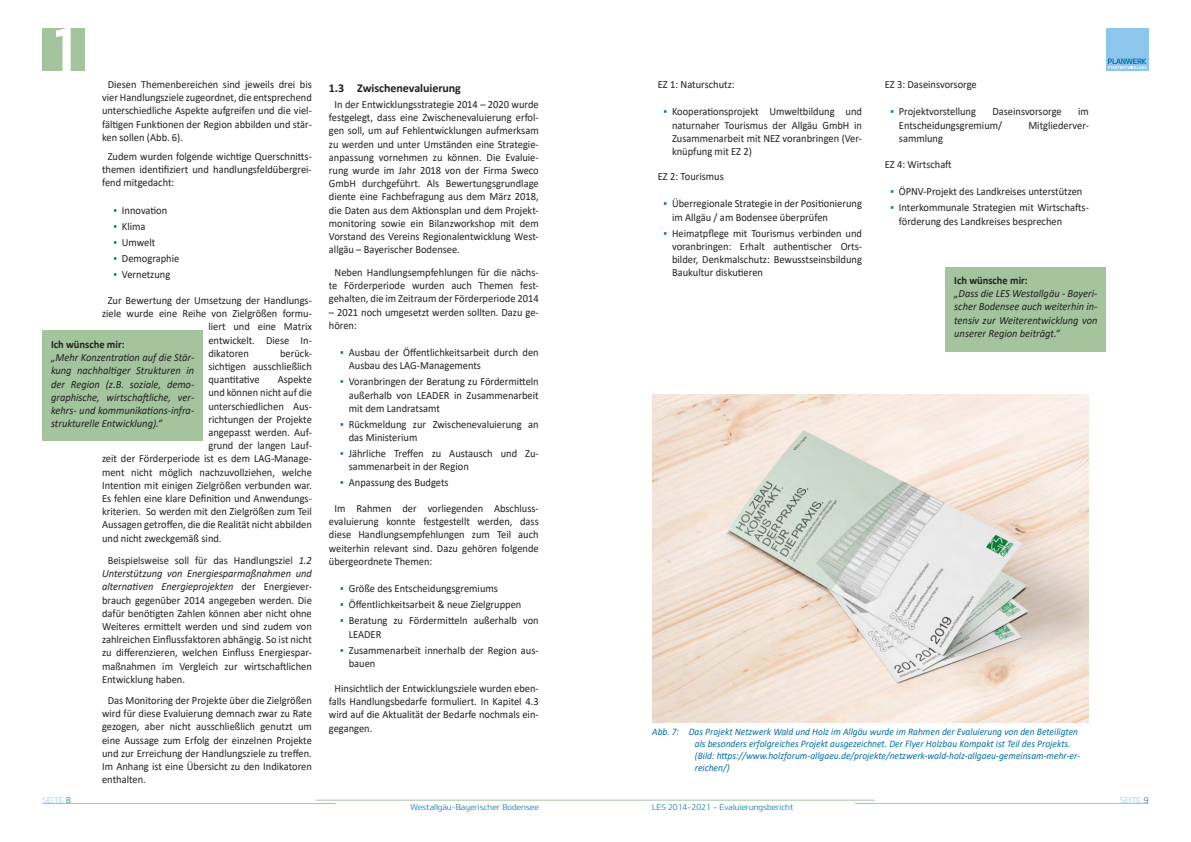
<style>
.page{position:relative;width:1191px;height:842px;background:#fff}
.page>*{position:absolute;margin:0;border:0;box-sizing:border-box;transform-origin:0 0}
.t1{font:60px "Design KOTFB";color:#fff}
.t2{font:700 12px "Calibri";color:#231f20}
.PLW_Berh_Text{font:11px/13.2px "Calibri";color:#231f20;text-align:justify;scale:.95 1}
.PLW_Berh_Text-2{font:italic 11px/13.2px "Calibri";color:#231f20;text-align:justify;scale:.95 1}
.PLW_Berh_Ueberschrif{font:700 11px "Calibri";color:#231f20;scale:.95 1}
.t3{font:italic 10px/12px "Calibri";color:#046ea7;scale:.95 1}
.t4{font:8px "Design KOTFL";color:#046ea7}
.t5{font:8px "Design KOTFL";color:#8cc6ec}
.s1{color:#046ea7}
.s2{font-style:italic}
</style>
<div class="page">
<img style="left:652px;top:395px;width:437px;height:327px">
<div style="left:43px;top:28px;width:42px;height:43px;background:#a3c49d"></div>
<div style="left:1106px;top:28px;width:42px;height:43px;background:#8cc6ec"></div>
<svg style="left:1108px;top:59px;width:38px;height:10px"></svg>
<hr style="left:853px;top:803px;width:295px;height:1px;background:#8cc6ec">
<hr style="left:315px;top:800px;width:561px;height:1px;background:#a3c49d">
<hr style="left:43px;top:803px;width:294px;height:1px;background:#8cc6ec">
<div style="left:43px;top:330px;width:160px;height:110px;background:#a3c49d"></div>
<div style="left:945px;top:267px;width:161px;height:84px;background:#a3c49d"></div>
<h1 class="t1" style="left:47px;top:11px;width:37px">1</h1>
<p class="PLW_Berh_Text" style="left:102px;top:77px;width:222px;text-indent:6px">Diesen Themenbereichen sind jeweils drei bis vier Handlungsziele zugeordnet, die entsprechend unterschiedliche Aspekte aufgreifen und die viel&shy;fältigen Funktionen der Region abbilden und stär&shy;ken sollen (Abb. 6).</p>
<p class="PLW_Berh_Text" style="left:102px;top:149px;width:222px;text-indent:6px">Zudem wurden folgende wichtige Querschnitts&shy;themen identifiziert und handlungsfeldübergrei&shy;fend mitgedacht:</p>
<p class="PLW_Berh_Text" style="left:113px;top:203px;width:58px"><span class="s1">▪</span> Innovation</p>
<p class="PLW_Berh_Text" style="left:113px;top:219px;width:35px"><span class="s1">▪</span> Klima</p>
<p class="PLW_Berh_Text" style="left:113px;top:235px;width:46px"><span class="s1">▪</span> Umwelt</p>
<p class="PLW_Berh_Text" style="left:113px;top:251px;width:71px"><span class="s1">▪</span> Demographie</p>
<p class="PLW_Berh_Text" style="left:113px;top:267px;width:61px"><span class="s1">▪</span> Vernetzung</p>
<p class="PLW_Berh_Text" style="left:108px;top:293px;width:216px">Zur Bewertung der Umsetzung der Handlungs-</p>
<p class="PLW_Berh_Text" style="left:102px;top:307px;width:222px">ziele wurde eine Reihe von Zielgrößen formu-</p>
<p class="PLW_Berh_Text" style="left:208px;top:320px;width:110px">liert und eine Matrix</p>
<p class="PLW_Berh_Text" style="left:208px;top:333px;width:110px">entwickelt. Diese In-</p>
<p class="PLW_Berh_Text" style="left:208px;top:346px;width:44px">dikatoren</p>
<p class="PLW_Berh_Ueberschrif" style="left:51px;top:337px;width:79px">Ich wünsche mir:</p>
<p class="PLW_Berh_Text-2" style="left:51px;top:350px;width:152px">„Mehr Konzentration auf die Stär&shy;kung nachhaltiger Strukturen in der Region (z.B. soziale, demo&shy;graphische, wirtschaftliche, ver&shy;kehrs- und kommunikations-infra&shy;strukturelle Entwicklung).“</p>
<p class="PLW_Berh_Text" style="left:208px;top:346px;width:110px;text-indent:72px">berück&shy;sichtigen ausschließlich quantitative</p>
<p class="PLW_Berh_Text" style="left:278px;top:373px;width:37px">Aspekte</p>
<p class="PLW_Berh_Text" style="left:208px;top:386px;width:110px">und können nicht auf die</p>
<p class="PLW_Berh_Text" style="left:208px;top:399px;width:110px">unterschiedlichen Aus-</p>
<p class="PLW_Berh_Text" style="left:208px;top:412px;width:110px">richtungen der Projekte</p>
<p class="PLW_Berh_Text" style="left:208px;top:425px;width:110px">angepasst werden. Auf-</p>
<p class="PLW_Berh_Text" style="left:208px;top:439px;width:110px">grund der langen Lauf-</p>
<p class="PLW_Berh_Text" style="left:102px;top:452px;width:222px">zeit der Förderperiode ist es dem LAG-Manage-</p>
<p class="PLW_Berh_Text" style="left:102px;top:465px;width:222px">ment nicht möglich nachzuvollziehen, welche</p>
<p class="PLW_Berh_Text" style="left:102px;top:478px;width:222px">Intention mit einigen Zielgrößen verbunden war.</p>
<p class="PLW_Berh_Text" style="left:102px;top:491px;width:222px">Es fehlen eine klare Definition und Anwendungs-</p>
<p class="PLW_Berh_Text" style="left:102px;top:505px;width:222px">kriterien. So werden mit den Zielgrößen zum Teil</p>
<p class="PLW_Berh_Text" style="left:102px;top:518px;width:222px">Aussagen getroffen, die die Realität nicht abbilden</p>
<p class="PLW_Berh_Text" style="left:102px;top:531px;width:127px">und nicht zweckgemäß sind.</p>
<p class="PLW_Berh_Text" style="left:102px;top:553px;width:222px;text-indent:6px">Beispielsweise soll für das Handlungsziel <span class="s2">1.2<br>Unterstützung von Energiesparmaßnahmen und alternativen Energieprojekten</span> der Energiever&shy;brauch gegenüber 2014 angegeben werden. Die dafür benötigten Zahlen können aber nicht ohne Weiteres ermittelt werden und sind zudem von zahlreichen Einflussfaktoren abhängig. So ist nicht zu differenzieren, welchen Einfluss Energiespar&shy;maßnahmen im Vergleich zur wirtschaftlichen Entwicklung haben.</p>
<p class="PLW_Berh_Text" style="left:102px;top:693px;width:222px;text-indent:6px">Das Monitoring der Projekte über die Zielgrößen wird für diese Evaluierung demnach zwar zu Rate gezogen, aber nicht ausschließlich genutzt um eine Aussage zum Erfolg der einzelnen Projekte und zur Erreichung der Handlungsziele zu treffen.<br>Im Anhang ist eine Übersicht zu den Indikatoren enthalten.</p>
<p class="t2" style="left:329px;top:80px;width:134px">1.3 Zwischenevaluierung</p>
<p class="PLW_Berh_Text" style="left:329px;top:97px;width:222px;text-indent:6px">In der Entwicklungsstrategie 2014 – 2020 wurde festgelegt, dass eine Zwischenevaluierung erfol&shy;gen soll, um auf Fehlentwicklungen aufmerksam zu werden und unter Umständen eine Strategie&shy;anpassung vornehmen zu können. Die Evaluie&shy;rung wurde im Jahr 2018 von der Firma Sweco GmbH durchgeführt. Als Bewertungsgrundlage diente eine Fachbefragung aus dem März 2018, die Daten aus dem Aktionsplan und dem Projekt&shy;monitoring sowie ein Bilanzworkshop mit dem Vorstand des Vereins Regionalentwicklung West&shy;allgäu – Bayerischer Bodensee.</p>
<p class="PLW_Berh_Text" style="left:329px;top:265px;width:222px;text-align:center">Neben Handlungsempfehlungen für die nächs&shy;te Förderperiode wurden auch Themen fest&shy;gehalten, die im Zeitraum der Förderperiode 2014</p>
<p class="PLW_Berh_Text" style="left:329px;top:305px;width:222px">– 2021 noch umgesetzt werden sollten. Dazu ge&shy;hören:</p>
<p class="PLW_Berh_Text" style="left:349px;top:346px;width:201px;text-indent:-9px"><span class="s1">▪</span> Ausbau der Öffentlichkeitsarbeit durch den<br>Ausbau des LAG-Managements</p>
<p class="PLW_Berh_Text" style="left:349px;top:375px;width:201px;text-indent:-9px"><span class="s1">▪</span> Voranbringen der Beratung zu Fördermitteln außerhalb von LEADER in Zusammenarbeit mit dem Landratsamt</p>
<p class="PLW_Berh_Text" style="left:349px;top:417px;width:201px;text-indent:-9px"><span class="s1">▪</span> Rückmeldung zur Zwischenevaluierung an das Ministerium</p>
<p class="PLW_Berh_Text" style="left:349px;top:447px;width:201px;text-indent:-9px"><span class="s1">▪</span> Jährliche Treffen zu Austausch und Zu&shy;sammenarbeit in der Region</p>
<p class="PLW_Berh_Text" style="left:340px;top:476px;width:116px"><span class="s1">▪</span> Anpassung des Budgets</p>
<p class="PLW_Berh_Text" style="left:329px;top:501px;width:222px;text-indent:6px">Im Rahmen der vorliegenden Abschluss&shy;evaluierung konnte festgestellt werden, dass diese Handlungsempfehlungen zum Teil auch weiterhin relevant sind. Dazu gehören folgende übergeordnete Themen:</p>
<p class="PLW_Berh_Text" style="left:340px;top:582px;width:167px"><span class="s1">▪</span> Größe des Entscheidungsgremiums</p>
<p class="PLW_Berh_Text" style="left:340px;top:598px;width:192px"><span class="s1">▪</span> Öffentlichkeitsarbeit &amp; neue Zielgruppen</p>
<p class="PLW_Berh_Text" style="left:349px;top:614px;width:201px;text-indent:-9px"><span class="s1">▪</span> Beratung zu Fördermitteln außerhalb von<br>LEADER</p>
<p class="PLW_Berh_Text" style="left:349px;top:643px;width:201px;text-indent:-9px"><span class="s1">▪</span> Zusammenarbeit innerhalb der Region aus&shy;bauen</p>
<p class="PLW_Berh_Text" style="left:329px;top:681px;width:222px;text-indent:6px">Hinsichtlich der Entwicklungsziele wurden eben&shy;falls Handlungsbedarfe formuliert. In Kapitel 4.3 wird auf die Aktualität der Bedarfe nochmals ein&shy;gegangen.</p>
<p class="PLW_Berh_Text" style="left:658px;top:77px;width:82px">EZ 1: Naturschutz:</p>
<p class="PLW_Berh_Text" style="left:672px;top:105px;width:201px;text-indent:-9px"><span class="s1">▪</span> Kooperationsprojekt Umweltbildung und naturnaher Tourismus der Allgäu GmbH in Zusammenarbeit mit NEZ voranbringen (Ver&shy;knüpfung mit EZ 2)</p>
<p class="PLW_Berh_Text" style="left:658px;top:169px;width:71px">EZ 2: Tourismus</p>
<p class="PLW_Berh_Text" style="left:672px;top:197px;width:201px;text-indent:-9px"><span class="s1">▪</span> Überregionale Strategie in der Positionierung im Allgäu / am Bodensee überprüfen</p>
<p class="PLW_Berh_Text" style="left:672px;top:226px;width:201px;text-indent:-9px"><span class="s1">▪</span> Heimatpflege mit Tourismus verbinden und voranbringen: Erhalt authentischer Orts&shy;bilder, Denkmalschutz: Bewusstseinsbildung Baukultur diskutieren</p>
<p class="PLW_Berh_Text" style="left:884px;top:77px;width:98px">EZ 3: Daseinsvorsorge</p>
<p class="PLW_Berh_Text" style="left:890px;top:105px;width:92px"><span class="s1">▪</span> Projektvorstellung</p>
<p class="PLW_Berh_Text" style="left:992px;top:105px;width:74px">Daseinsvorsorge</p>
<p class="PLW_Berh_Text" style="left:1078px;top:105px;width:13px">im</p>
<p class="PLW_Berh_Text" style="left:899px;top:118px;width:110px">Entscheidungsgremium/</p>
<p class="PLW_Berh_Text" style="left:1028px;top:118px;width:65px">Mitgliederver-</p>
<p class="PLW_Berh_Text" style="left:899px;top:131px;width:48px">sammlung</p>
<p class="PLW_Berh_Text" style="left:884px;top:157px;width:72px">EZ 4: Wirtschaft</p>
<p class="PLW_Berh_Text" style="left:890px;top:185px;width:203px"><span class="s1">▪</span> ÖPNV-Projekt des Landkreises unterstützen</p>
<p class="PLW_Berh_Text" style="left:899px;top:201px;width:201px;text-indent:-9px"><span class="s1">▪</span> Interkommunale Strategien mit Wirtschafts&shy;förderung des Landkreises besprechen</p>
<p class="PLW_Berh_Ueberschrif" style="left:954px;top:273px;width:79px">Ich wünsche mir:</p>
<p class="PLW_Berh_Text-2" style="left:954px;top:286px;width:152px">„Dass die LES Westallgäu - Bayeri&shy;scher Bodensee auch weiterhin in&shy;tensiv zur Weiterentwicklung von unserer Region beiträgt.“</p>
<p class="t3" style="left:695px;top:726px;width:407px;text-indent:-43px">Abb. 7: Das Projekt Netzwerk Wald und Holz im Allgäu wurde im Rahmen der Evaluierung von den Beteiligten als besonders erfolgreiches Projekt ausgezeichnet. Der Flyer Holzbau Kompakt ist Teil des Projekts. (Bild: https://www.holzforum-allgaeu.de/projekte/netzwerk-wald-holz-allgaeu-gemeinsam-mehr-er&shy;reichen/)</p>
<p class="t5" style="left:43px;top:794px;width:30px">SEITE <span class="s1">8</span></p>
<p class="t5" style="left:1120px;top:794px;width:30px">SEITE <span class="s1">9</span></p>
<p class="t4" style="left:410px;top:802px;width:130px">Westallgäu-Bayerischer Bodensee</p>
<p class="t4" style="left:652px;top:802px;width:143px">LES 2014-2021 - Evaluierungsbericht</p>
</div>
